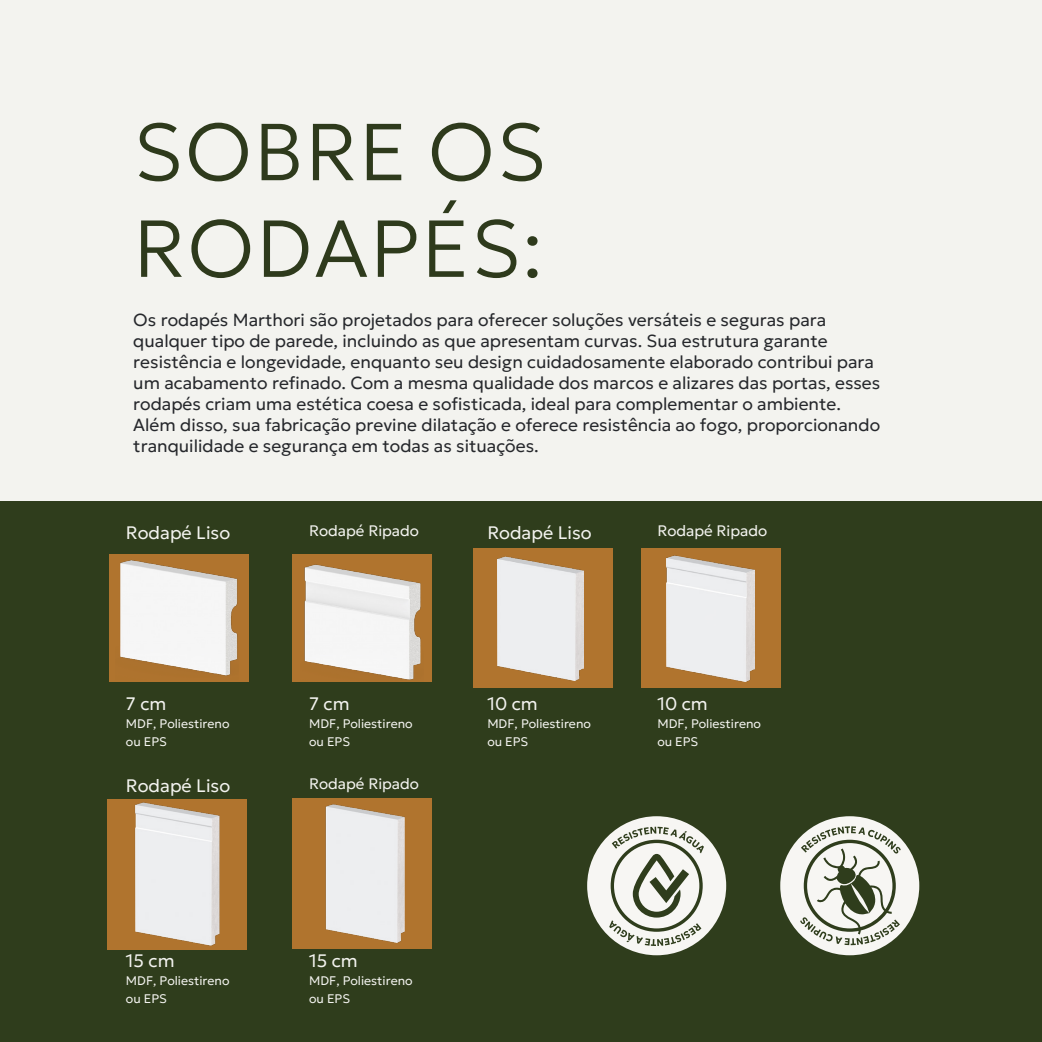
<style>
.page{position:relative;width:1042px;height:1042px;background:#f3f3ef}
.page>*{position:absolute;margin:0;border:0;box-sizing:border-box;transform-origin:0 0}
.t1{font:100 80.5px "Geologica";letter-spacing:.02em;color:#2e3a1c}
.t2{font:100 18.03px "Geologica";color:#f3f3ef}
.t3{font:100 17.5px/21px "Geologica";color:#26282c}
.t4{font:100 15.22px "Geologica";color:#f3f3ef}
.t5{font:100 12.42px/18px "Geologica";color:#f3f3ef}
</style>
<div class="page">
<div style="left:0;top:501px;width:1042px;height:541px;background:#2f3d1c"></div>
<div style="left:110px;top:554px;width:139px;height:127px;background:#b0742e"></div>
<div style="left:293px;top:554px;width:139px;height:127px;background:#b0742e"></div>
<div style="left:474px;top:548px;width:139px;height:139px;background:#b0742e"></div>
<div style="left:641px;top:548px;width:139px;height:139px;background:#b0742e"></div>
<div style="left:108px;top:799px;width:139px;height:150px;background:#b0742e"></div>
<div style="left:293px;top:798px;width:139px;height:150px;background:#b0742e"></div>
<svg style="left:587px;top:816px;width:139px;height:139px"></svg>
<svg style="left:780px;top:816px;width:139px;height:139px"></svg>
<img style="left:120px;top:560px;width:118px;height:116px">
<img style="left:304px;top:564px;width:117px;height:116px">
<img style="left:325px;top:804px;width:80px;height:139px">
<img style="left:135px;top:802px;width:85px;height:144px">
<img style="left:497px;top:556px;width:87px;height:124px">
<img style="left:666px;top:555px;width:89px;height:126px">
<p class="t1" style="left:133px;top:82px;width:415px">SOBRE OS</p>
<p class="t1" style="left:133px;top:179px;width:412px">RODAPÉS:</p>
<p class="t3" style="left:133px;top:307px;width:694px">Os rodapés Marthori são projetados para oferecer soluções versáteis e seguras para</p>
<p class="t3" style="left:133px;top:328px;width:696px">qualquer tipo de parede, incluindo as que apresentam curvas. Sua estrutura garante</p>
<p class="t3" style="left:133px;top:349px;width:748px">resistência e longevidade, enquanto seu design cuidadosamente elaborado contribui para um acabamento refinado. Com a mesma qualidade dos marcos e alizares das portas, esses rodapés criam uma estética coesa e sofisticada, ideal para complementar o ambiente.</p>
<p class="t3" style="left:133px;top:412px;width:748px">Além disso, sua fabricação previne dilatação e oferece resistência ao fogo, proporcionando tranquilidade e segurança em todas as situações.</p>
<p class="t2" style="left:126px;top:517px;width:106px">Rodapé Liso</p>
<p class="t2" style="left:126px;top:688px;width:42px">7 cm</p>
<p class="t5" style="left:126px;top:714px;width:105px">MDF, Poliestireno ou EPS</p>
<p class="t2" style="left:126px;top:770px;width:106px">Rodapé Liso</p>
<p class="t2" style="left:126px;top:945px;width:50px">15 cm</p>
<p class="t5" style="left:126px;top:970px;width:105px">MDF, Poliestireno ou EPS</p>
<p class="t4" style="left:309px;top:517px;width:111px">Rodapé Ripado</p>
<p class="t2" style="left:487px;top:517px;width:106px">Rodapé Liso</p>
<p class="t2" style="left:309px;top:688px;width:42px">7 cm</p>
<p class="t5" style="left:309px;top:714px;width:105px">MDF, Poliestireno ou EPS</p>
<p class="t4" style="left:309px;top:770px;width:111px">Rodapé Ripado</p>
<p class="t2" style="left:309px;top:945px;width:50px">15 cm</p>
<p class="t5" style="left:309px;top:970px;width:105px">MDF, Poliestireno ou EPS</p>
<p class="t2" style="left:487px;top:688px;width:52px">10 cm</p>
<p class="t5" style="left:487px;top:714px;width:105px">MDF, Poliestireno ou EPS</p>
<p class="t4" style="left:657px;top:517px;width:111px">Rodapé Ripado</p>
<p class="t2" style="left:657px;top:688px;width:52px">10 cm</p>
<p class="t5" style="left:657px;top:714px;width:105px">MDF, Poliestireno ou EPS</p>
</div>
